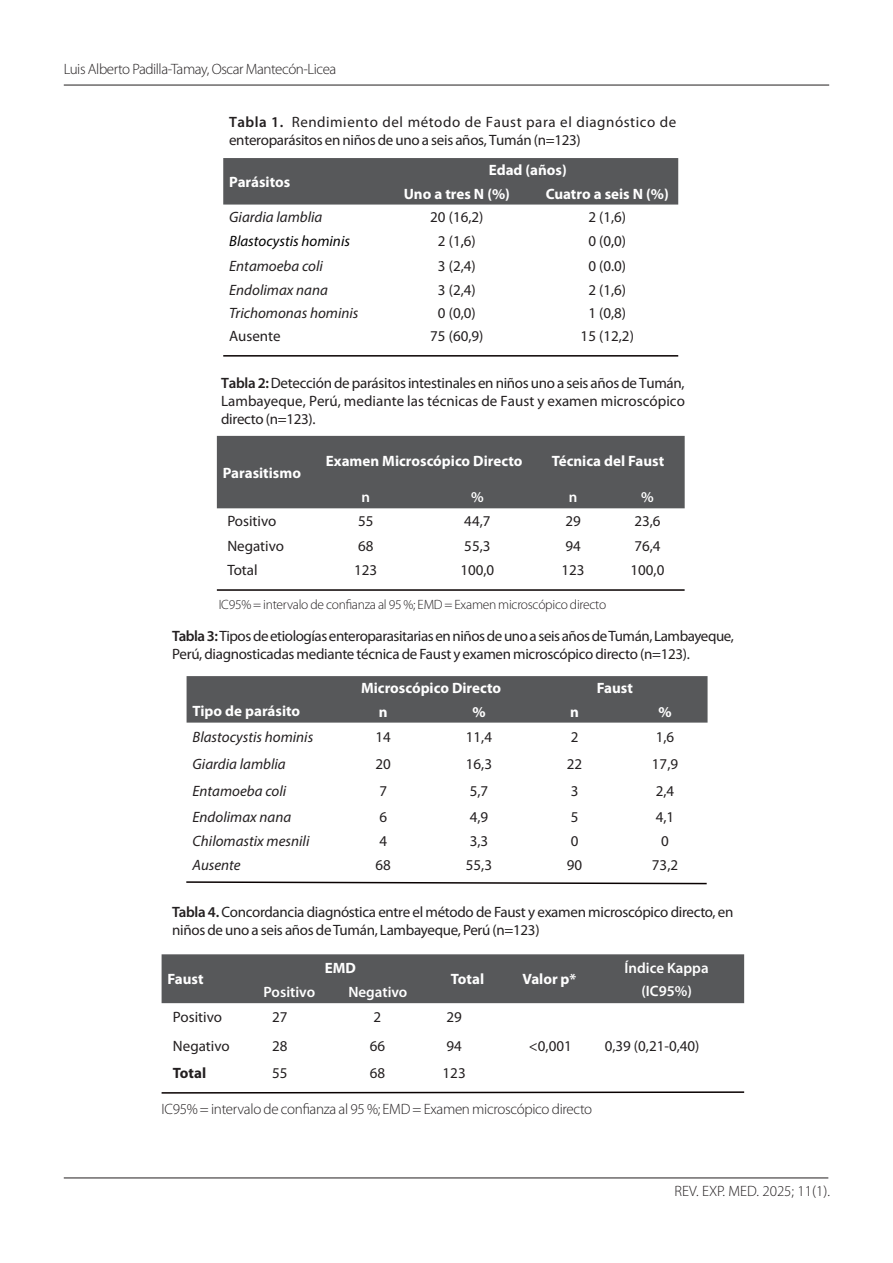
<style>
.page{position:relative;width:893px;height:1263px;background:#fff}
.page>*{position:absolute;margin:0;border:0;box-sizing:border-box;transform-origin:0 0}
.parrafo_final{font:15px/18px "Myriad Pro";letter-spacing:-.02em;color:#231f20}
.List_Paragraph{font:700 15px "Myriad Pro";color:#fff}
.t1{font:italic 15px "Myriad Pro";color:#231f20}
.titulos_tablas{font:300 15px "Myriad Pro";letter-spacing:-.02em;color:#231f20}
.parrafo_final-2{font:15px/18px "Myriad Pro";letter-spacing:.035em;color:#231f20}
.parrafo_final-3{font:15px "Myriad Pro";color:#231f20}
.t2{font:600 15px "Myriad Pro";color:#fff}
.titulos_tablas-2{font:300 15px "Myriad Pro";color:#231f20}
.t3{font:italic 15px "Myriad Pro";color:#000}
.t4{font:700 15px "Myriad Pro";color:#231f20}
.titulos_tablas-3{font:300 13.5px "Myriad Pro";letter-spacing:-.02em;color:#231f20}
.s1{font-weight:600}
.s2{color:#000}
</style>
<div class="page">
<hr style="left:64px;top:85px;width:765px;height:1px;background:#231f20">
<hr style="left:64px;top:1177px;width:764px;height:1px;background:#231f20">
<div style="left:223px;top:158px;width:455px;height:47px;background:#57585a"></div>
<hr style="left:223px;top:355px;width:455px;height:2px;background:#080000">
<div style="left:217px;top:436px;width:468px;height:72px;background:#57585a"></div>
<hr style="left:217px;top:589px;width:468px;height:2px;background:#080000">
<div style="left:187px;top:676px;width:521px;height:47px;background:#57585a"></div>
<svg style="left:186px;top:881px;width:521px;height:4px"></svg>
<div style="left:162px;top:954px;width:582px;height:49px;background:#57585a"></div>
<svg style="left:161px;top:1091px;width:584px;height:3px"></svg>
<p class="titulos_tablas" style="left:64px;top:61px;width:274px">Luis Alberto Padilla-Tamay, Oscar Mantecón-Licea</p>
<p class="parrafo_final-2" style="left:229px;top:113px;width:449px"><span class="s1">Tabla 1.</span> Rendimiento del método de Faust para el diagnóstico de enteroparásitos en niños de uno a seis años, Tumán (n=123)</p>
<p class="List_Paragraph" style="left:229px;top:172px;width:63px">Parásitos</p>
<p class="List_Paragraph" style="left:489px;top:160px;width:80px">Edad (años)</p>
<p class="List_Paragraph" style="left:404px;top:184px;width:108px">Uno a tres N (%)</p>
<p class="List_Paragraph" style="left:546px;top:184px;width:124px">Cuatro a seis N (%)</p>
<p class="t1" style="left:229px;top:207px;width:95px">Giardia lamblia</p>
<p class="parrafo_final" style="left:430px;top:208px;width:55px">20 (16,2)</p>
<p class="parrafo_final" style="left:588px;top:208px;width:39px">2 (1,6)</p>
<p class="t3" style="left:229px;top:232px;width:122px">Blastocystis hominis</p>
<p class="parrafo_final" style="left:438px;top:232px;width:39px">2 (1<span class="s2">,</span>6)</p>
<p class="parrafo_final" style="left:588px;top:232px;width:39px">0 (0<span class="s2">,</span>0)</p>
<p class="t1" style="left:229px;top:257px;width:95px">Entamoeba coli</p>
<p class="parrafo_final" style="left:438px;top:257px;width:39px">3 (2,4)</p>
<p class="parrafo_final" style="left:588px;top:257px;width:39px">0 (0.0)</p>
<p class="t1" style="left:229px;top:280px;width:100px">Endolimax nana</p>
<p class="parrafo_final" style="left:438px;top:280px;width:39px">3 (2,4)</p>
<p class="parrafo_final" style="left:588px;top:280px;width:39px">2 (1,6)</p>
<p class="t1" style="left:229px;top:304px;width:131px">Trichomonas hominis</p>
<p class="parrafo_final" style="left:438px;top:304px;width:39px">0 (0,0)</p>
<p class="parrafo_final" style="left:588px;top:304px;width:39px">1 (0,8)</p>
<p class="parrafo_final-3" style="left:229px;top:327px;width:53px">Ausente</p>
<p class="parrafo_final" style="left:430px;top:327px;width:55px">75 (60,9)</p>
<p class="parrafo_final" style="left:581px;top:327px;width:55px">15 (12,2)</p>
<p class="parrafo_final" style="left:221px;top:373px;width:465px;text-align:justify"><span class="s1">Tabla 2:</span> Detección de parásitos intestinales en niños uno a seis años de Tumán, Lambayeque, Perú, mediante las técnicas de Faust y examen microscópico directo (n=123).</p>
<p class="List_Paragraph" style="left:223px;top:463px;width:80px">Parasitismo</p>
<p class="List_Paragraph" style="left:326px;top:451px;width:198px">Examen Microscópico Directo</p>
<p class="List_Paragraph" style="left:552px;top:451px;width:114px">Técnica del Faust</p>
<p class="t2" style="left:361px;top:488px;width:10px">n</p>
<p class="t2" style="left:471px;top:488px;width:14px">%</p>
<p class="t2" style="left:569px;top:488px;width:10px">n</p>
<p class="t2" style="left:641px;top:488px;width:14px">%</p>
<p class="parrafo_final-3" style="left:227px;top:512px;width:51px">Positivo</p>
<p class="parrafo_final" style="left:358px;top:512px;width:17px">55</p>
<p class="parrafo_final" style="left:464px;top:512px;width:28px">44,7</p>
<p class="parrafo_final" style="left:565px;top:512px;width:17px">29</p>
<p class="parrafo_final" style="left:634px;top:512px;width:28px">23,6</p>
<p class="parrafo_final-3" style="left:227px;top:537px;width:58px">Negativo</p>
<p class="parrafo_final" style="left:358px;top:537px;width:17px">68</p>
<p class="parrafo_final" style="left:464px;top:537px;width:28px">55,3</p>
<p class="parrafo_final" style="left:565px;top:537px;width:17px">94</p>
<p class="parrafo_final" style="left:634px;top:537px;width:28px">76,4</p>
<p class="parrafo_final" style="left:227px;top:561px;width:32px">Total</p>
<p class="parrafo_final" style="left:354px;top:561px;width:25px">123</p>
<p class="parrafo_final" style="left:460px;top:561px;width:35px">100,0</p>
<p class="parrafo_final" style="left:561px;top:561px;width:25px">123</p>
<p class="parrafo_final" style="left:630px;top:561px;width:35px">100,0</p>
<p class="titulos_tablas-3" style="left:219px;top:597px;width:389px">IC95% = intervalo de confianza al 95 %; EMD = Examen microscópico directo</p>
<p class="parrafo_final" style="left:172px;top:627px;width:563px"><span class="s1">Tabla 3:</span> Tipos de etiologías enteroparasitarias en niños de uno a seis años de Tumán, Lambayeque,<br>Perú, diagnosticadas mediante técnica de Faust y examen microscópico directo (n=123).</p>
<p class="List_Paragraph" style="left:193px;top:701px;width:109px">Tipo de parásito</p>
<p class="List_Paragraph" style="left:361px;top:678px;width:142px">Microscópico Directo</p>
<p class="List_Paragraph" style="left:597px;top:678px;width:37px">Faust</p>
<p class="List_Paragraph" style="left:379px;top:702px;width:10px">n</p>
<p class="List_Paragraph" style="left:472px;top:702px;width:15px">%</p>
<p class="List_Paragraph" style="left:570px;top:702px;width:10px">n</p>
<p class="List_Paragraph" style="left:658px;top:702px;width:15px">%</p>
<p class="t1" style="left:193px;top:727px;width:122px">Blastocystis hominis</p>
<p class="parrafo_final" style="left:376px;top:727px;width:17px">14</p>
<p class="parrafo_final" style="left:466px;top:727px;width:28px">11,4</p>
<p class="parrafo_final" style="left:571px;top:727px;width:9px">2</p>
<p class="parrafo_final" style="left:656px;top:727px;width:20px">1,6</p>
<p class="t1" style="left:193px;top:755px;width:95px">Giardia lamblia</p>
<p class="parrafo_final" style="left:376px;top:755px;width:17px">20</p>
<p class="parrafo_final" style="left:466px;top:755px;width:28px">16,3</p>
<p class="parrafo_final" style="left:567px;top:755px;width:17px">22</p>
<p class="parrafo_final" style="left:652px;top:755px;width:28px">17,9</p>
<p class="t1" style="left:193px;top:781px;width:95px">Entamoeba coli</p>
<p class="parrafo_final" style="left:379px;top:781px;width:9px">7</p>
<p class="parrafo_final" style="left:470px;top:781px;width:20px">5,7</p>
<p class="parrafo_final" style="left:571px;top:781px;width:9px">3</p>
<p class="parrafo_final" style="left:656px;top:781px;width:20px">2,4</p>
<p class="t1" style="left:193px;top:807px;width:100px">Endolimax nana</p>
<p class="parrafo_final" style="left:379px;top:807px;width:9px">6</p>
<p class="parrafo_final" style="left:470px;top:807px;width:20px">4,9</p>
<p class="parrafo_final" style="left:571px;top:807px;width:9px">5</p>
<p class="parrafo_final" style="left:656px;top:807px;width:20px">4,1</p>
<p class="t1" style="left:193px;top:832px;width:118px">Chilomastix mesnili</p>
<p class="parrafo_final" style="left:379px;top:832px;width:9px">4</p>
<p class="parrafo_final" style="left:470px;top:832px;width:20px">3,3</p>
<p class="parrafo_final" style="left:571px;top:832px;width:9px">0</p>
<p class="parrafo_final" style="left:661px;top:832px;width:9px">0</p>
<p class="t1" style="left:193px;top:855px;width:50px">Ausente</p>
<p class="parrafo_final" style="left:376px;top:855px;width:17px">68</p>
<p class="parrafo_final" style="left:466px;top:855px;width:28px">55,3</p>
<p class="parrafo_final" style="left:567px;top:855px;width:17px">90</p>
<p class="parrafo_final" style="left:652px;top:855px;width:28px">73,2</p>
<p class="parrafo_final" style="left:172px;top:903px;width:563px"><span class="s1">Tabla 4.</span> Concordancia diagnóstica entre el método de Faust y examen microscópico directo, en niños de uno a seis años de Tumán, Lambayeque, Perú (n=123)</p>
<p class="List_Paragraph" style="left:168px;top:969px;width:37px">Faust</p>
<p class="t2" style="left:625px;top:958px;width:86px">Índice Kappa</p>
<p class="List_Paragraph" style="left:325px;top:958px;width:33px">EMD</p>
<p class="List_Paragraph" style="left:451px;top:969px;width:35px">Total</p>
<p class="List_Paragraph" style="left:522px;top:969px;width:55px">Valor p*</p>
<p class="t2" style="left:264px;top:982px;width:53px">Positivo</p>
<p class="t2" style="left:348px;top:982px;width:60px">Negativo</p>
<p class="t2" style="left:641px;top:981px;width:52px">(IC95%)</p>
<p class="parrafo_final-3" style="left:173px;top:1008px;width:51px">Positivo</p>
<p class="parrafo_final" style="left:272px;top:1008px;width:17px">27</p>
<p class="parrafo_final" style="left:374px;top:1008px;width:9px">2</p>
<p class="parrafo_final" style="left:446px;top:1008px;width:17px">29</p>
<p class="parrafo_final-3" style="left:173px;top:1037px;width:58px">Negativo</p>
<p class="parrafo_final" style="left:272px;top:1037px;width:17px">28</p>
<p class="parrafo_final" style="left:370px;top:1037px;width:17px">66</p>
<p class="parrafo_final" style="left:446px;top:1037px;width:17px">94</p>
<p class="parrafo_final" style="left:529px;top:1037px;width:44px">&lt;0,001</p>
<p class="parrafo_final" style="left:605px;top:1037px;width:96px">0,39 (0,21-0,40)</p>
<p class="t4" style="left:173px;top:1063px;width:35px">Total</p>
<p class="parrafo_final" style="left:272px;top:1064px;width:17px">55</p>
<p class="parrafo_final" style="left:370px;top:1064px;width:17px">68</p>
<p class="parrafo_final" style="left:443px;top:1064px;width:25px">123</p>
<p class="titulos_tablas" style="left:162px;top:1101px;width:432px">IC95% = intervalo de confianza al 95 %; EMD = Examen microscópico directo</p>
<p class="titulos_tablas-2" style="left:674px;top:1182px;width:157px">REV. EXP. MED. 2025; 11(1).</p>
</div>
